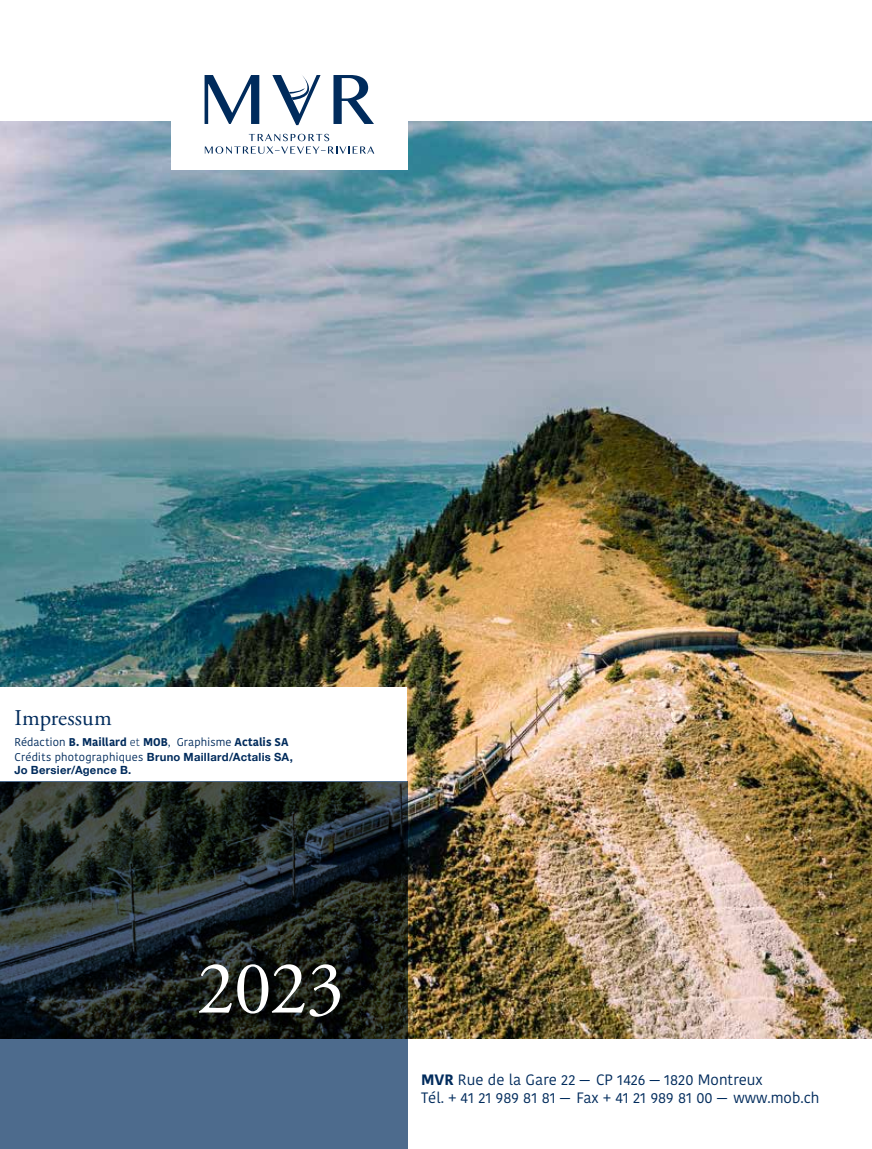
<style>
.page{position:relative;width:872px;height:1149px;background:#fff}
.page>*{position:absolute;margin:0;border:0;box-sizing:border-box;transform-origin:0 0}
.t1{font:75.3px "Adobe Garamond Pro";color:#fff}
.t2{font:22.5px "Adobe Garamond Pro";letter-spacing:.005em;color:#002b5c}
.t3{font:15px/18px "Kohinoor Bangla";color:#002b5c}
.t4{font:700 11.25px/13.5px "Helvetica Neue";letter-spacing:.025em;color:#002b5c}
.t5{font:700 11.25px "Kohinoor Bangla";letter-spacing:.005em;color:#002b5c}
.s1{font-weight:400}
.s2{font-weight:300}
.s3{font-family:"Kohinoor Bangla";font-weight:400}
.s4{font-weight:700}
</style>
<div class="page">
<img style="left:0;top:121px;width:872px;height:916px">
<div style="left:171px;top:30px;width:236px;height:140px;background:#fff"></div>
<svg style="left:204px;top:75px;width:55px;height:49px"></svg>
<svg style="left:272px;top:75px;width:48px;height:50px"></svg>
<svg style="left:333px;top:75px;width:41px;height:49px"></svg>
<svg style="left:205px;top:134px;width:169px;height:20px"></svg>
<div style="left:0;top:687px;width:406px;height:94px;background:#fff"></div>
<svg style="left:0;top:781px;width:407px;height:367px;background:#2c3a44"></svg>
<h2 class="t2" style="left:14px;top:704px;width:99px">Impressum</h2>
<p class="t5" style="left:14px;top:731px;width:276px"><span class="s1">Rédaction</span> B. Maillard <span class="s2">et</span> MOB<span class="s1">, Graphisme</span> Actalis SA</p>
<p class="t4" style="left:14px;top:749px;width:280px"><span class="s3">Crédits photographiques</span> Bruno Maillard/Actalis SA,<br>Jo Bersier/Agence B.</p>
<h1 class="t1" style="left:197px;top:943px;width:149px">2023</h1>
<p class="t3" style="left:421px;top:1070px;width:400px"><span class="s4">MVR</span> Rue de la Gare 22 — CP 1426 — 1820 Montreux<br>Tél. + 41 21 989 81 81 — Fax + 41 21 989 81 00 — www.mob.ch</p>
</div>
